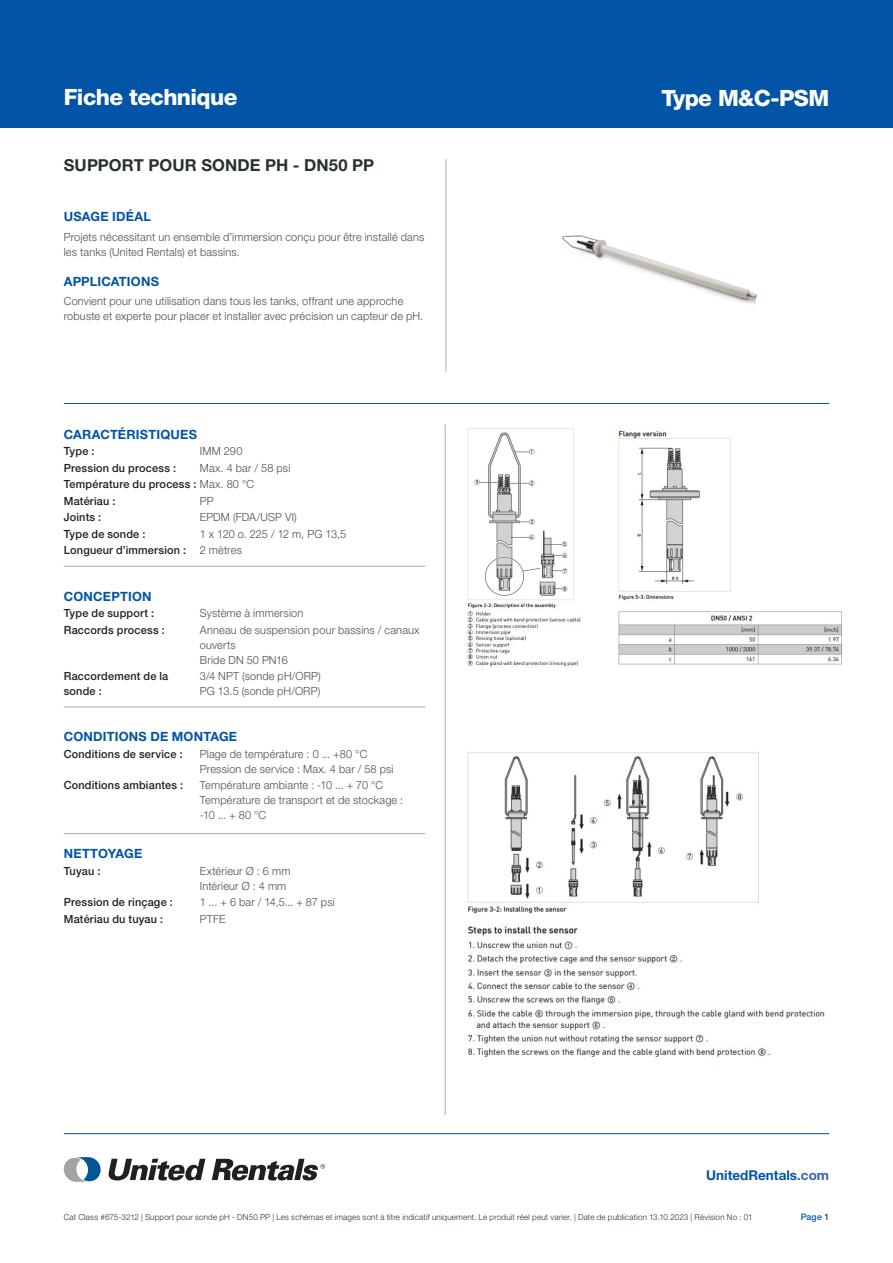
<style>
.page{position:relative;width:893px;height:1263px;background:#fff}
.page>*{position:absolute;margin:0;border:0;box-sizing:border-box;transform-origin:0 0}
.Data_sheet{font:800 22.5px "Helvetica Neue LT Std";letter-spacing:-.025em;color:#fff}
.Typenummer{font:800 22.5px "Helvetica Neue LT Std";letter-spacing:-.025em;color:#fff}
.SPECS_kapitalen{font:700 16.5px "Helvetica Neue LT Std";letter-spacing:.005em;color:#263035}
.t1{font:700 13.5px "Helvetica Neue LT Std";color:#0154a6}
.Subkop___blauw___8_5{font:700 12.75px "Helvetica Neue LT Std";letter-spacing:.015em;color:#0154a6}
.Body_-_7_5___8_pt{font:300 11.25px/15px "Helvetica Neue LT Std";letter-spacing:.015em;color:#4b4c4d}
.Body_-_7_5___8_pt-2{font:500 11.25px/15px "Helvetica Neue LT Std";letter-spacing:.02em;color:#231f20}
.Body_-_7_5___8_pt-3{font:300 11.25px "Helvetica Neue LT Std";letter-spacing:-.015em;color:#4b4c4d}
.t2{font:500 9px "Helvetica Neue LT Std";color:#0154a6}
.Footertekst{font:300 8.25px "Helvetica Neue LT Std";letter-spacing:.025em;color:#263035}
.s1{font-weight:300;color:#4b4c4d}
.s2{color:#3165b0}
</style>
<div class="page">
<hr style="left:64px;top:1133px;width:765px;height:1px;background:#0154a6">
<div style="left:0;top:0;width:893px;height:128px;background:#0154a6"></div>
<svg style="left:108px;top:1159px;width:97px;height:21px"></svg>
<svg style="left:64px;top:1157px;width:37px;height:25px"></svg>
<svg style="left:212px;top:1159px;width:113px;height:21px"></svg>
<hr style="left:64px;top:403px;width:765px;height:1px;background:#0154a6">
<hr style="left:445px;top:424px;width:1px;height:691px;background:#a8a9ad">
<hr style="left:446px;top:159px;width:1px;height:213px;background:#a8a9ad">
<img style="left:562px;top:235px;width:195px;height:69px">
<img style="left:464px;top:428px;width:117px;height:241px">
<img style="left:614px;top:425px;width:228px;height:240px">
<hr style="left:64px;top:566px;width:361px;height:1px;background:#a8a9ad">
<hr style="left:64px;top:707px;width:361px;height:1px;background:#a8a9ad">
<hr style="left:64px;top:833px;width:361px;height:1px;background:#a8a9ad">
<img style="left:463px;top:752px;width:362px;height:313px">
<p class="Data_sheet" style="left:64px;top:84px;width:175px">Fiche technique</p>
<h1 class="Data_sheet" style="left:64px;top:85px;width:119px">Data sheet</h1>
<p class="SPECS_kapitalen" style="left:64px;top:155px;width:312px">SUPPORT POUR SONDE PH - DN50 PP</p>
<p class="Subkop___blauw___8_5" style="left:64px;top:209px;width:89px">USAGE IDÉAL</p>
<p class="Body_-_7_5___8_pt" style="left:64px;top:229px;width:362px">Projets nécessitant un ensemble d’immersion conçu pour être installé dans les tanks (United Rentals) et bassins.</p>
<p class="Subkop___blauw___8_5" style="left:64px;top:273px;width:97px">APPLICATIONS</p>
<p class="Body_-_7_5___8_pt" style="left:64px;top:293px;width:361px">Convient pour une utilisation dans tous les tanks, offrant une approche robuste et experte pour placer et installer avec précision un capteur de pH.</p>
<p class="Subkop___blauw___8_5" style="left:64px;top:426px;width:135px">CARACTÉRISTIQUES</p>
<p class="Body_-_7_5___8_pt-2" style="left:64px;top:443px;width:32px">Type :</p>
<p class="Body_-_7_5___8_pt" style="left:200px;top:443px;width:44px">IMM 290</p>
<p class="Body_-_7_5___8_pt-2" style="left:64px;top:460px;width:114px">Pression du process :</p>
<p class="Body_-_7_5___8_pt" style="left:200px;top:460px;width:92px">Max. 4 bar / 58 psi</p>
<p class="Body_-_7_5___8_pt-2" style="left:64px;top:477px;width:192px">Température du process : <span class="s1">Max. 80 °C</span></p>
<p class="Body_-_7_5___8_pt-2" style="left:64px;top:493px;width:53px">Matériau :</p>
<p class="Body_-_7_5___8_pt" style="left:200px;top:493px;width:15px">PP</p>
<p class="Body_-_7_5___8_pt-2" style="left:64px;top:510px;width:39px">Joints :</p>
<p class="Body_-_7_5___8_pt" style="left:200px;top:509px;width:99px">EPDM (FDA/USP VI)</p>
<p class="Body_-_7_5___8_pt-2" style="left:64px;top:526px;width:83px">Type de sonde :</p>
<p class="Body_-_7_5___8_pt-3" style="left:200px;top:527px;width:148px">1 x 120 o. 225 / 12 m, PG 13,5</p>
<p class="Body_-_7_5___8_pt-2" style="left:64px;top:543px;width:124px">Longueur d’immersion :</p>
<p class="Body_-_7_5___8_pt" style="left:200px;top:543px;width:44px">2 mètres</p>
<p class="Subkop___blauw___8_5" style="left:64px;top:588px;width:89px">CONCEPTION</p>
<p class="Body_-_7_5___8_pt-2" style="left:64px;top:605px;width:92px">Type de support :</p>
<p class="Body_-_7_5___8_pt" style="left:200px;top:605px;width:105px">Système à immersion</p>
<p class="Body_-_7_5___8_pt-2" style="left:64px;top:622px;width:102px">Raccords process :</p>
<p class="Body_-_7_5___8_pt" style="left:200px;top:622px;width:221px">Anneau de suspension pour bassins / canaux ouverts</p>
<p class="Body_-_7_5___8_pt" style="left:200px;top:652px;width:90px">Bride DN 50 PN16</p>
<p class="Body_-_7_5___8_pt-2" style="left:64px;top:668px;width:106px">Raccordement de la sonde :</p>
<p class="Body_-_7_5___8_pt" style="left:200px;top:668px;width:122px">3/4 NPT (sonde pH/ORP)</p>
<p class="Body_-_7_5___8_pt" style="left:200px;top:683px;width:122px">PG 13.5 (sonde pH/ORP)</p>
<p class="Subkop___blauw___8_5" style="left:64px;top:729px;width:175px">CONDITIONS DE MONTAGE</p>
<p class="Body_-_7_5___8_pt-2" style="left:64px;top:746px;width:120px">Conditions de service :</p>
<p class="Body_-_7_5___8_pt" style="left:200px;top:746px;width:169px">Plage de température : 0 ... +80 °C</p>
<p class="Body_-_7_5___8_pt" style="left:200px;top:761px;width:195px">Pression de service : Max. 4 bar / 58 psi</p>
<p class="Body_-_7_5___8_pt-2" style="left:64px;top:778px;width:121px">Conditions ambiantes :</p>
<p class="Body_-_7_5___8_pt" style="left:200px;top:778px;width:185px">Température ambiante : -10 ... + 70 °C</p>
<p class="Body_-_7_5___8_pt" style="left:200px;top:793px;width:205px">Température de transport et de stockage :</p>
<p class="Body_-_7_5___8_pt" style="left:200px;top:808px;width:68px">-10 ... + 80 °C</p>
<p class="Subkop___blauw___8_5" style="left:64px;top:846px;width:80px">NETTOYAGE</p>
<p class="Body_-_7_5___8_pt-2" style="left:64px;top:863px;width:38px">Tuyau :</p>
<p class="Body_-_7_5___8_pt" style="left:200px;top:863px;width:92px">Extérieur Ø : 6 mm</p>
<p class="Body_-_7_5___8_pt" style="left:200px;top:878px;width:88px">Intérieur Ø : 4 mm</p>
<p class="Body_-_7_5___8_pt-2" style="left:64px;top:895px;width:111px">Pression de rinçage :</p>
<p class="Body_-_7_5___8_pt" style="left:200px;top:894px;width:136px">1 ... + 6 bar / 14,5... + 87 psi</p>
<p class="Body_-_7_5___8_pt-2" style="left:64px;top:911px;width:101px">Matériau du tuyau :</p>
<p class="Body_-_7_5___8_pt" style="left:200px;top:911px;width:27px">PTFE</p>
<p class="Typenummer" style="left:662px;top:85px;width:169px">Type M&amp;C-PSM</p>
<p class="t1" style="left:706px;top:1167px;width:124px">UnitedRentals<span class="s2">.com</span></p>
<p class="Footertekst" style="left:64px;top:1212px;width:690px">Cat Class #675-3212 | Support pour sonde pH - DN50 PP | Les schémas et images sont à titre indicatif uniquement. Le produit réel peut varier. | Date de publication 13.10.2023 | Révision No : 01</p>
<p class="t2" style="left:801px;top:1212px;width:30px">Page 1</p>
</div>
